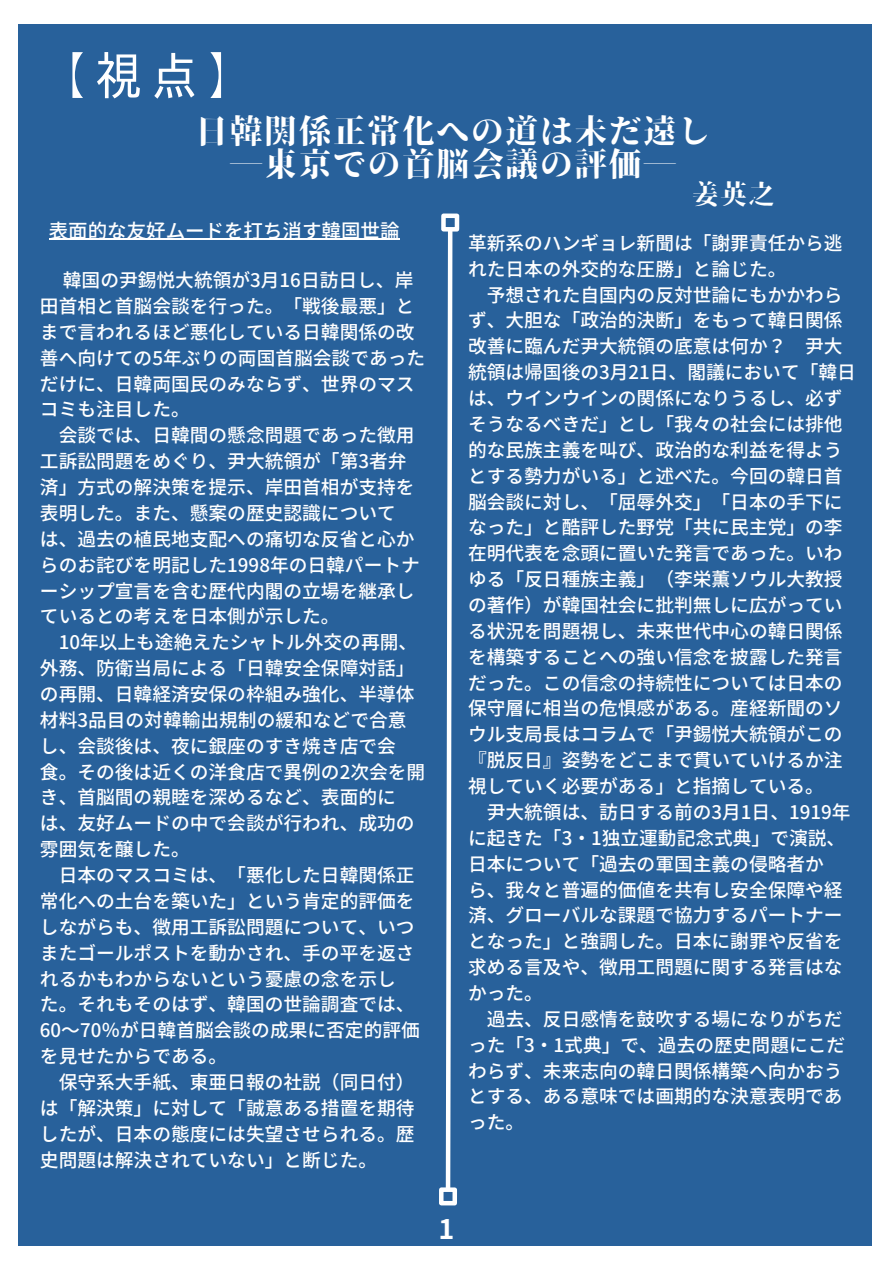
<style>
.page{position:relative;width:893px;height:1264px;background:#fff}
.page>*{position:absolute;margin:0;border:0;box-sizing:border-box;transform-origin:0 0}
.t1{font:51.15px "Smart Font UI Proportional";color:#fff}
.t2{font:33px/33.8px "Soukou Mincho";letter-spacing:.045em;color:#fff;text-align:center}
.t3{font:27px "Soukou Mincho";color:#fff}
.t4{font:700 27px "Noto Sans JP";color:#fff}
.t5{font:500 19.5px "Noto Sans JP";color:#fff}
.t6{font:500 18.75px/25.8px "Noto Sans JP";color:#fff}
</style>
<div class="page">
<div style="left:18px;top:24px;width:853px;height:1222px;background:#28619b"></div>
<hr style="left:49px;top:239px;width:350px;height:1px;background:#fff">
<svg style="left:443px;top:231px;width:11px;height:956px"></svg>
<div style="left:441px;top:213px;width:18px;height:18px;border:4px solid #fff"></div>
<div style="left:439px;top:1187px;width:18px;height:18px;border:4px solid #fff"></div>
<h1 class="t1" style="left:38px;top:49px;width:218px">【視点】</h1>
<h2 class="t2" style="left:195px;top:113px;width:517px">日韓関係正常化への道は未だ遠し―東京での首脳会議の評価―</h2>
<h3 class="t3" style="left:691px;top:181px;width:85px">姜英之</h3>
<p class="t5" style="left:49px;top:215px;width:352px">表面的な友好ムードを打ち消す韓国世論</p>
<p class="t6" style="left:40px;top:266px;width:387px;text-indent:23px">韓国の尹錫悦大統領が3月 16日訪日し、岸田首相と首脳会談を行った。「戦後最悪」とまで言われるほど悪化している日韓関係の改善へ向けての5年ぶりの両国首脳会談であっただけに、日韓両国民のみならず、世界のマスコミも注目した。</p>
<p class="t6" style="left:40px;top:421px;width:381px;text-indent:19px">会談では、日韓間の懸念問題であった徴用工訴訟問題をめぐり、尹大統領が「第3者弁済」方式の解決策を提示、岸田首相が支持を表明した。また、懸案の歴史認識について<br>は、過去の植民地支配への痛切な反省と心からのお詫びを明記した1998年の日韓パートナーシップ宣言を含む歴代内閣の立場を継承しているとの考えを日本側が示した。</p>
<p class="t6" style="left:40px;top:628px;width:387px;text-indent:19px">10年以上も途絶えたシャトル外交の再開、外務、防衛当局による「日韓安全保障対話」の再開、日韓経済安保の枠組み強化、半導体材料3品目の対韓輸出規制の緩和などで合意し、会談後は、夜に銀座のすき焼き店で会<br>食。その後は近くの洋食店で異例の2次会を開き、首脳間の親睦を深めるなど、表面的に<br>は、友好ムードの中で会談が行われ、成功の雰囲気を醸した。</p>
<p class="t6" style="left:40px;top:861px;width:381px;text-indent:19px">日本のマスコミは、「悪化した日韓関係正常化への土台を築いた」という肯定的評価をしながらも、徴用工訴訟問題について、いつまたゴールポストを動かされ、手の平を返されるかもわからないという憂慮の念を示し<br>た。それもそのはず、韓国の世論調査では、<br>60～70％が日韓首脳会談の成果に否定的評価を見せたからである。</p>
<p class="t6" style="left:40px;top:1068px;width:376px;text-align:justify;text-indent:19px">保守系大手紙、東亜日報の社説（同日付）は「解決策」に対して「誠意ある措置を期待したが、日本の態度には失望させられる。歴史問題は解決されていない」と断じた。</p>
<p class="t6" style="left:468px;top:229px;width:376px">革新系のハンギョレ新聞は「謝罪責任から逃れた日本の外交的な圧勝」と論じた。</p>
<p class="t6" style="left:468px;top:281px;width:383px;text-indent:19px">予想された自国内の反対世論にもかかわらず、大胆な「政治的決断」をもって韓日関係改善に臨んだ尹大統領の底意は何か？ 尹大統領は帰国後の3月 21日、閣議において「韓日は、ウインウインの関係になりうるし、必ずそうなるべきだ」とし「我々の社会には排他的な民族主義を叫び、政治的な利益を得ようとする勢力がいる」と述べた。今回の韓日首脳会談に対し、「屈辱外交」「日本の手下になった」と酷評した野党「共に民主党」の李在明代表を念頭に置いた発言であった。いわゆる「反日種族主義」（李栄薫ソウル大教授の著作）が韓国社会に批判無しに広がっている状況を問題視し、未来世代中心の韓日関係を構築することへの強い信念を披露した発言だった。この信念の持続性については日本の保守層に相当の危惧感がある。産経新聞のソウル支局長はコラムで「尹錫悦大統領がこの『脱反日』姿勢をどこまで貫いていけるか注視していく必要がある」と指摘している。</p>
<p class="t6" style="left:468px;top:798px;width:384px;text-indent:19px">尹大統領は、訪日する前の3月 1日、1919年に起きた「3・1独立運動記念式典」で演説、日本について「過去の軍国主義の侵略者か<br>ら、我々と普遍的価値を共有し安全保障や経済、グローバルな課題で協力するパートナーとなった」と強調した。日本に謝罪や反省を求める言及や、徴用工問題に関する発言はなかった。</p>
<p class="t6" style="left:468px;top:1005px;width:379px;text-indent:19px">過去、反日感情を鼓吹する場になりがちだった「3・1式典」で、過去の歴史問題にこだわらず、未来志向の韓日関係構築へ向かおうとする、ある意味では画期的な決意表明であった。</p>
<h3 class="t4" style="left:438px;top:1207px;width:17px">1</h3>
</div>
